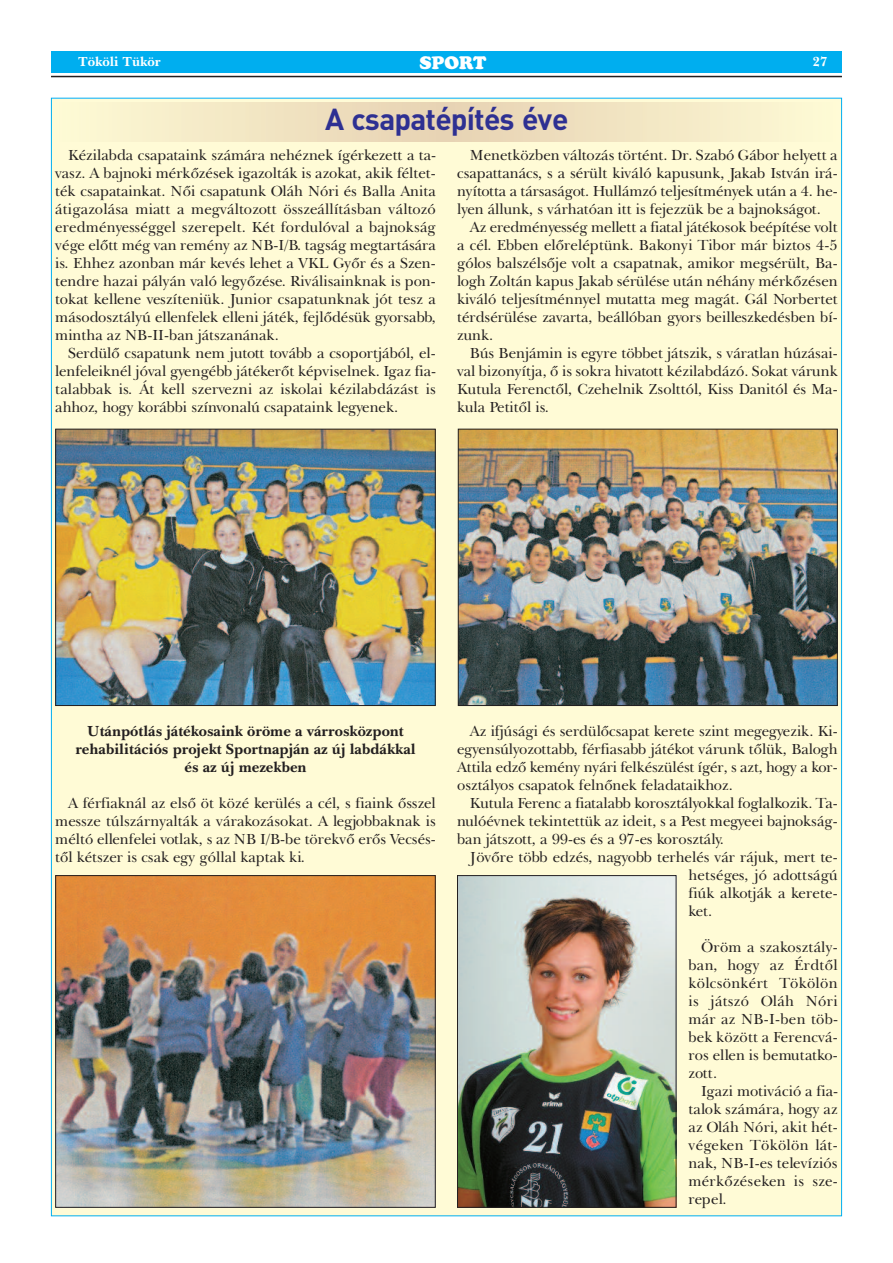
<style>
.page{position:relative;width:893px;height:1263px;background:#fff}
.page>*{position:absolute;margin:0;border:0;box-sizing:border-box;transform-origin:0 0}
.t1{font:700 30px "DIN PFL";color:#2e3092}
.t2{font:18px "Cupertino";color:#fff}
.t3{font:15px/18px "New Baskerville PFL";color:#231f20;text-align:justify}
.t4{font:700 15px/18.1px "New Baskerville PFL";color:#231f20;text-align:center}
.t5{font:700 13.5px "New Baskerville PFL";color:#fff}
</style>
<div class="page">
<div style="left:51px;top:51px;width:791px;height:21px;background:#00aeef"></div>
<hr style="left:51px;top:76px;width:791px;height:1px;background:#231f20">
<div style="left:52px;top:99px;width:789px;height:1116px;background:#fffbd6"></div>
<img style="left:57px;top:877px;width:377px;height:329px">
<div style="left:55px;top:875px;width:381px;height:333px;border:1px solid #231f20"></div>
<img style="left:57px;top:431px;width:377px;height:273px">
<div style="left:55px;top:429px;width:381px;height:277px;border:1px solid #231f20"></div>
<img style="left:459px;top:877px;width:215px;height:329px">
<div style="left:457px;top:875px;width:219px;height:333px;border:1px solid #231f20"></div>
<img style="left:460px;top:431px;width:376px;height:273px">
<div style="left:458px;top:429px;width:380px;height:277px;border:1px solid #231f20"></div>
<p class="t5" style="left:78px;top:53px;width:84px">Tököli Tükör</p>
<p class="t2" style="left:419px;top:52px;width:68px">SPORT</p>
<p class="t5" style="left:813px;top:53px;width:16px">27</p>
<h1 class="t1" style="left:325px;top:97px;width:244px">A csapatépítés éve</h1>
<p class="t3" style="left:55px;top:146px;width:382px;text-indent:13px">Kézilabda csapataink számára nehéznek ígérkezett a ta&shy;vasz. A bajnoki mérkőzések igazolták is azokat, akik féltet&shy;ték csapatainkat. Női csapatunk Oláh Nóri és Balla Anita átigazolása miatt a megváltozott összeállításban változó eredményességgel szerepelt. Két fordulóval a bajnokság vége előtt még van remény az NB-I/B. tagság megtartására is. Ehhez azonban már kevés lehet a VKL Győr és a Szen&shy;tendre hazai pályán való legyőzése. Riválisainknak is pon&shy;tokat kellene veszíteniük. Junior csapatunknak jót tesz a másodosztályú ellenfelek elleni játék, fejlődésük gyorsabb, mintha az NB-II-ban játszanának.</p>
<p class="t3" style="left:55px;top:344px;width:382px;text-indent:13px">Serdülő csapatunk nem jutott tovább a csoportjából, el&shy;lenfeleiknél jóval gyengébb játékerőt képviselnek. Igaz fia&shy;talabbak is. Át kell szervezni az iskolai kézilabdázást is ahhoz, hogy korábbi színvonalú csapataink legyenek.</p>
<p class="t3" style="left:457px;top:146px;width:382px;text-indent:13px">Menetközben változás történt. Dr. Szabó Gábor helyett a csapattanács, s a sérült kiváló kapusunk, Jakab István irá&shy;nyította a társaságot. Hullámzó teljesítmények után a 4. he&shy;lyen állunk, s várhatóan itt is fejezzük be a bajnokságot.</p>
<p class="t3" style="left:457px;top:218px;width:382px;text-indent:13px">Az eredményesség mellett a fiatal játékosok beépítése volt a cél. Ebben előreléptünk. Bakonyi Tibor már biztos 4-5 gólos balszélsője volt a csapatnak, amikor megsérült, Ba&shy;logh Zoltán kapus Jakab sérülése után néhány mérkőzésen kiváló teljesítménnyel mutatta meg magát. Gál Norbertet térdsérülése zavarta, beállóban gyors beilleszkedésben bí&shy;zunk.</p>
<p class="t3" style="left:457px;top:344px;width:382px;text-indent:13px">Bús Benjámin is egyre többet játszik, s váratlan húzásai&shy;val bizonyítja, ő is sokra hivatott kézilabdázó. Sokat várunk Kutula Ferenctől, Czehelnik Zsolttól, Kiss Danitól és Ma&shy;kula Petitől is.</p>
<p class="t4" style="left:75px;top:722px;width:342px">Utánpótlás játékosaink öröme a várrosközpont rehabilitációs projekt Sportnapján az új labdákkal és az új mezekben</p>
<p class="t3" style="left:55px;top:794px;width:382px;text-indent:13px">A férfiaknál az első öt közé kerülés a cél, s fiaink ősszel messze túlszárnyalták a várakozásokat. A legjobbaknak is méltó ellenfelei votlak, s az NB I/B-be törekvő erős Vecsés&shy;től kétszer is csak egy góllal kaptak ki.</p>
<p class="t3" style="left:457px;top:722px;width:382px;text-indent:13px">Az ifjúsági és serdülőcsapat kerete szint megegyezik. Ki&shy;egyensúlyozottabb, férfiasabb játékot várunk tőlük, Balogh Attila edző kemény nyári felkészülést ígér, s azt, hogy a kor&shy;osztályos csapatok felnőnek feladataikhoz.</p>
<p class="t3" style="left:457px;top:794px;width:382px;text-indent:13px">Kutula Ferenc a fiatalabb korosztályokkal foglalkozik. Ta&shy;nulóévnek tekintettük az ideit, s a Pest megyeei bajnokság&shy;ban játszott, a 99-es és a 97-es korosztály.</p>
<p class="t3" style="left:688px;top:848px;width:151px;text-indent:-219px">Jövőre több edzés, nagyobb terhelés vár rájuk, mert te&shy;hetséges, jó adottságú fiúk alkotják a kerete&shy;ket.</p>
<p class="t3" style="left:688px;top:938px;width:151px;text-indent:13px">Öröm a szakosztály&shy;ban, hogy az Érdtől kölcsönkért Tökölön is játszó Oláh Nóri már az NB-I-ben töb&shy;bek között a Ferencvá&shy;ros ellen is bemutatko&shy;zott.</p>
<p class="t3" style="left:688px;top:1082px;width:151px;text-indent:13px">Igazi motiváció a fia&shy;talok számára, hogy az az Oláh Nóri, akit hét&shy;végeken Tökölön lát&shy;nak, NB-I-es televíziós mérkőzéseken is sze&shy;repel.</p>
</div>
